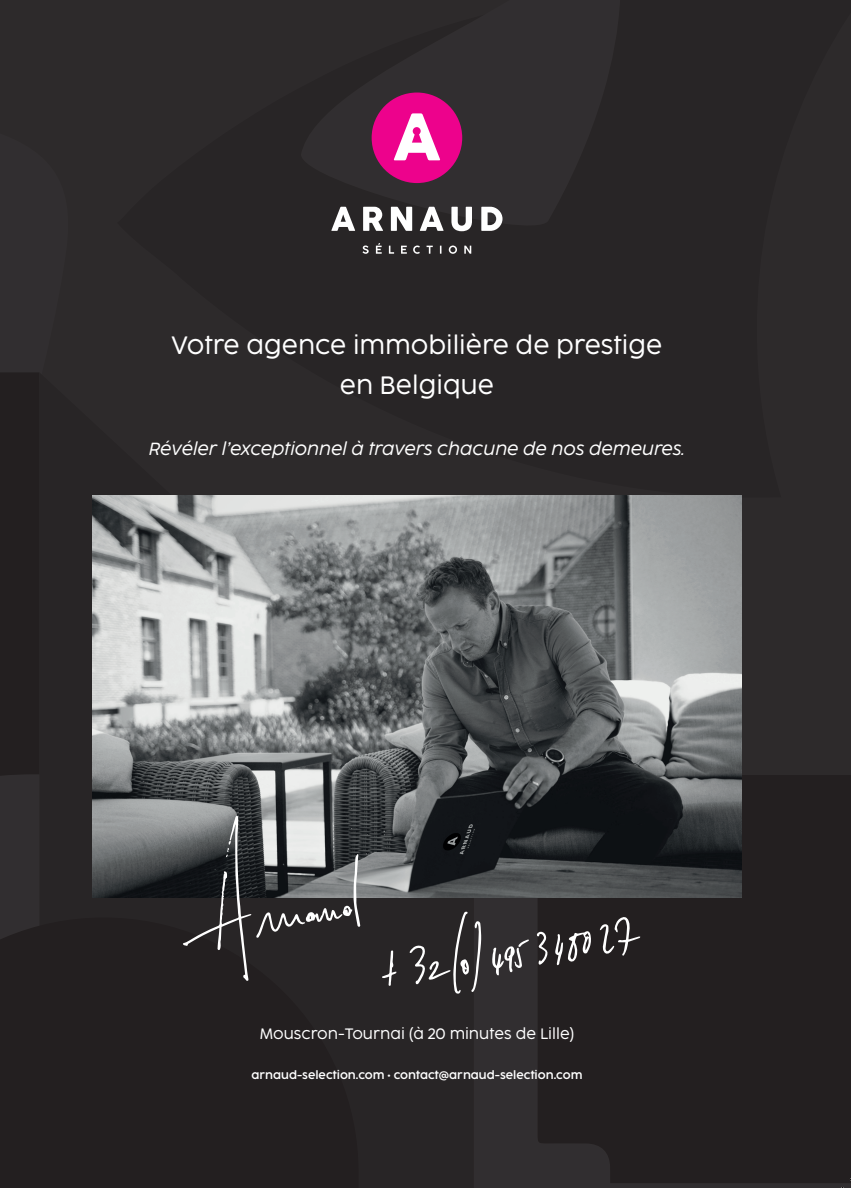
<style>
.page{position:relative;width:851px;height:1188px;background:#fff}
.page>*{position:absolute;margin:0;border:0;box-sizing:border-box;transform-origin:0 0}
.t1{font:300 25px/40.2px "Cocogoose Pro";color:#fff;text-align:center}
.t2{font:italic 300 17.5px "Cocogoose Pro";color:#fff}
.t3{font:300 15px "Cocogoose Pro";color:#fff}
.t4{font:300 11.25px "Cocogoose Pro";color:#fff}
</style>
<div class="page">
<div style="left:0;top:0;width:850px;height:1187px;background:#231f20"></div>
<img style="left:92px;top:495px;width:649px;height:402px">
<div style="left:371px;top:92px;width:91px;height:91px;background:#ed028c;border-radius:50%"></div>
<svg style="left:331px;top:207px;width:24px;height:24px"></svg>
<svg style="left:363px;top:207px;width:20px;height:24px"></svg>
<svg style="left:391px;top:207px;width:21px;height:24px"></svg>
<svg style="left:419px;top:207px;width:24px;height:24px"></svg>
<svg style="left:451px;top:207px;width:21px;height:24px"></svg>
<svg style="left:481px;top:207px;width:21px;height:24px"></svg>
<svg style="left:393px;top:113px;width:47px;height:47px"></svg>
<svg style="left:362px;top:245px;width:6px;height:9px"></svg>
<svg style="left:376px;top:243px;width:5px;height:10px"></svg>
<svg style="left:389px;top:245px;width:5px;height:8px"></svg>
<svg style="left:401px;top:245px;width:6px;height:8px"></svg>
<svg style="left:413px;top:245px;width:7px;height:9px"></svg>
<svg style="left:426px;top:245px;width:6px;height:8px"></svg>
<svg style="left:448px;top:245px;width:9px;height:9px"></svg>
<svg style="left:464px;top:245px;width:7px;height:8px"></svg>
<svg style="left:183px;top:815px;width:177px;height:165px"></svg>
<svg style="left:382px;top:950px;width:14px;height:35px"></svg>
<svg style="left:555px;top:931px;width:36px;height:33px"></svg>
<svg style="left:536px;top:930px;width:12px;height:34px"></svg>
<svg style="left:600px;top:917px;width:40px;height:38px"></svg>
<svg style="left:409px;top:911px;width:72px;height:82px"></svg>
<svg style="left:492px;top:939px;width:37px;height:36px"></svg>
<svg style="left:0;top:0;width:76px;height:939px"></svg>
<div style="left:366px;top:0;width:484px;height:30px;background:#2d2a2b"></div>
<svg style="left:521px;top:1178px;width:329px;height:9px"></svg>
<p class="t1" style="left:171px;top:324px;width:492px">Votre agence immobilière de prestige en Belgique</p>
<p class="t2" style="left:149px;top:436px;width:537px">Révéler l’exceptionnel à travers chacune de nos demeures.</p>
<p class="t3" style="left:260px;top:1023px;width:316px">Mouscron-Tournai (à 20 minutes de Lille)</p>
<p class="t4" style="left:251px;top:1066px;width:332px">arnaud-selection.com • contact@arnaud-selection.com</p>
</div>
